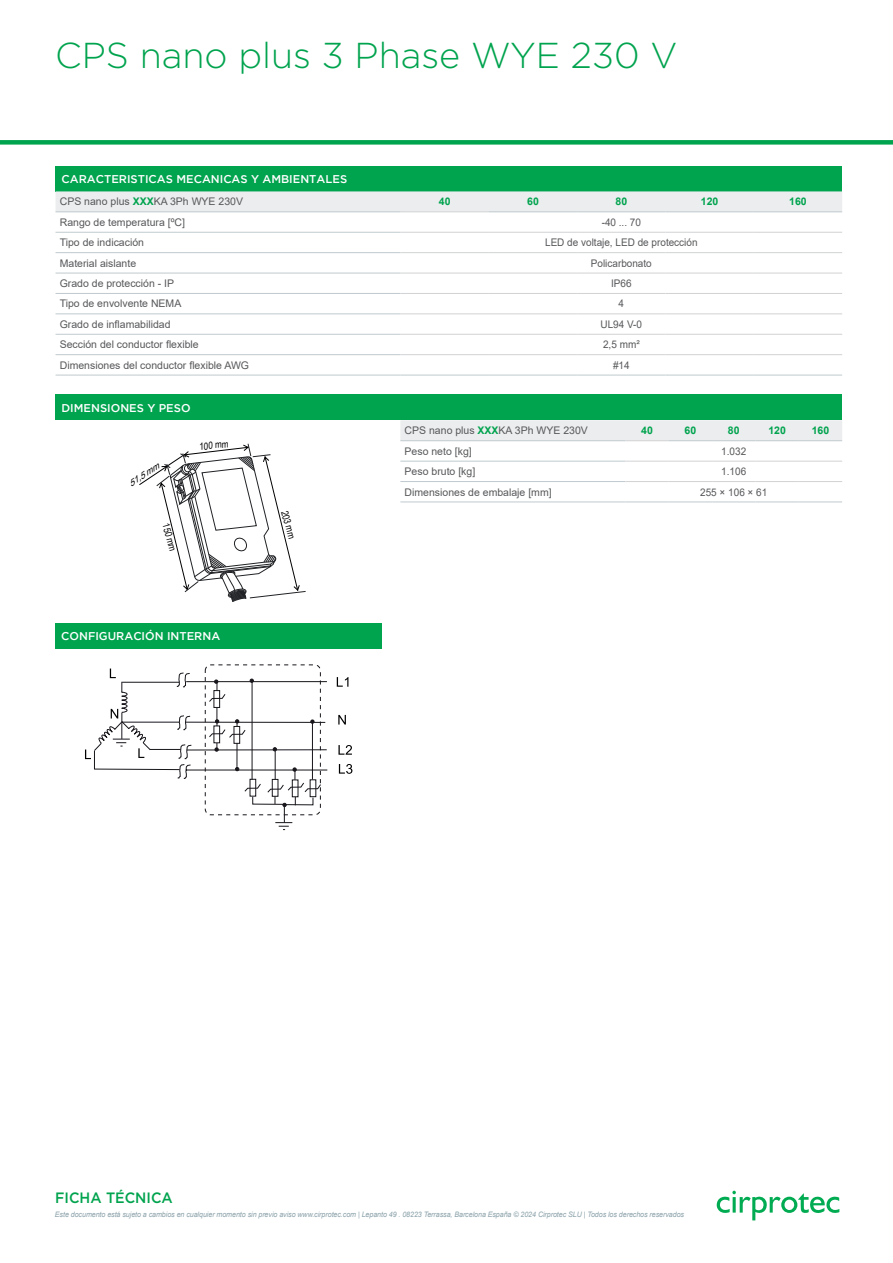
<style>
.page{position:relative;width:893px;height:1263px;background:#fff}
.page>*{position:absolute;margin:0;border:0;box-sizing:border-box;transform-origin:0 0}
.t1{font:300 36px "Gotham";color:#00a34e}
.t2{font:500 15px "Gotham";color:#00a34e;scale:.95 1}
.t3{font:500 11.25px "Gotham";color:#fff}
.t4{font:10.5px "Arial";color:#57585a}
.t5{font:10.5px "Arial";color:#57585a;scale:.95 1}
.t6{font:700 10.5px "Arial";color:#00a34e}
.t7{font:9.9px "Arial Narrow";color:#000001}
.t8{font:9.75px "Arial Narrow";color:#000001}
.t9{font:italic 8.7px "Arial Narrow";color:#000001;scale:1.28 1}
.t10{font:italic 7.5px "Arial";letter-spacing:-.01em;color:#8ba2aa;scale:.95 1}
.s1{font-weight:700;color:#00a34e}
</style>
<div class="page">
<div style="left:56px;top:166px;width:786px;height:25px;background:#00a34e"></div>
<div style="left:56px;top:191px;width:786px;height:20px;background:#ebedee"></div>
<hr style="left:56px;top:211px;width:345px;height:1px;background:#c0cace">
<hr style="left:56px;top:232px;width:345px;height:1px;background:#c0cace">
<hr style="left:56px;top:252px;width:345px;height:1px;background:#c0cace">
<hr style="left:56px;top:273px;width:345px;height:1px;background:#c0cace">
<hr style="left:56px;top:293px;width:345px;height:1px;background:#c0cace">
<hr style="left:56px;top:313px;width:345px;height:1px;background:#c0cace">
<hr style="left:56px;top:334px;width:345px;height:1px;background:#c0cace">
<hr style="left:56px;top:354px;width:345px;height:1px;background:#c0cace">
<hr style="left:56px;top:375px;width:345px;height:1px;background:#c0cace">
<hr style="left:401px;top:211px;width:88px;height:1px;background:#d1d2d4">
<hr style="left:489px;top:211px;width:88px;height:1px;background:#c0cace">
<hr style="left:577px;top:211px;width:88px;height:1px;background:#c0cace">
<hr style="left:665px;top:211px;width:89px;height:1px;background:#c0cace">
<hr style="left:754px;top:211px;width:88px;height:1px;background:#c0cace">
<hr style="left:401px;top:232px;width:88px;height:1px;background:#d1d2d4">
<hr style="left:489px;top:232px;width:88px;height:1px;background:#d1d2d4">
<hr style="left:577px;top:232px;width:88px;height:1px;background:#d1d2d4">
<hr style="left:665px;top:232px;width:89px;height:1px;background:#d1d2d4">
<hr style="left:754px;top:232px;width:88px;height:1px;background:#d1d2d4">
<hr style="left:401px;top:252px;width:88px;height:1px;background:#d1d2d4">
<hr style="left:489px;top:252px;width:88px;height:1px;background:#d1d2d4">
<hr style="left:577px;top:252px;width:88px;height:1px;background:#d1d2d4">
<hr style="left:665px;top:252px;width:89px;height:1px;background:#d1d2d4">
<hr style="left:754px;top:252px;width:88px;height:1px;background:#d1d2d4">
<hr style="left:401px;top:273px;width:88px;height:1px;background:#d1d2d4">
<hr style="left:489px;top:273px;width:88px;height:1px;background:#d1d2d4">
<hr style="left:577px;top:273px;width:88px;height:1px;background:#d1d2d4">
<hr style="left:665px;top:273px;width:89px;height:1px;background:#d1d2d4">
<hr style="left:754px;top:273px;width:88px;height:1px;background:#d1d2d4">
<hr style="left:401px;top:293px;width:88px;height:1px;background:#d1d2d4">
<hr style="left:489px;top:293px;width:88px;height:1px;background:#d1d2d4">
<hr style="left:577px;top:293px;width:88px;height:1px;background:#d1d2d4">
<hr style="left:665px;top:293px;width:89px;height:1px;background:#d1d2d4">
<hr style="left:754px;top:293px;width:88px;height:1px;background:#d1d2d4">
<hr style="left:401px;top:313px;width:88px;height:1px;background:#d1d2d4">
<hr style="left:489px;top:313px;width:88px;height:1px;background:#d1d2d4">
<hr style="left:577px;top:313px;width:88px;height:1px;background:#d1d2d4">
<hr style="left:665px;top:313px;width:89px;height:1px;background:#d1d2d4">
<hr style="left:754px;top:313px;width:88px;height:1px;background:#d1d2d4">
<hr style="left:401px;top:334px;width:88px;height:1px;background:#d1d2d4">
<hr style="left:489px;top:334px;width:88px;height:1px;background:#d1d2d4">
<hr style="left:577px;top:334px;width:88px;height:1px;background:#d1d2d4">
<hr style="left:665px;top:334px;width:89px;height:1px;background:#d1d2d4">
<hr style="left:754px;top:334px;width:88px;height:1px;background:#d1d2d4">
<hr style="left:401px;top:354px;width:88px;height:1px;background:#d1d2d4">
<hr style="left:489px;top:354px;width:88px;height:1px;background:#d1d2d4">
<hr style="left:577px;top:354px;width:88px;height:1px;background:#d1d2d4">
<hr style="left:665px;top:354px;width:89px;height:1px;background:#d1d2d4">
<hr style="left:754px;top:354px;width:88px;height:1px;background:#d1d2d4">
<hr style="left:401px;top:375px;width:88px;height:1px;background:#c0cace">
<hr style="left:489px;top:375px;width:88px;height:1px;background:#c0cace">
<hr style="left:577px;top:375px;width:88px;height:1px;background:#c0cace">
<hr style="left:665px;top:375px;width:89px;height:1px;background:#c0cace">
<hr style="left:754px;top:375px;width:88px;height:1px;background:#c0cace">
<svg style="left:139px;top:443px;width:167px;height:159px"></svg>
<div style="left:400px;top:420px;width:442px;height:20px;background:#ebedee"></div>
<hr style="left:400px;top:440px;width:225px;height:1px;background:#c0cace">
<hr style="left:400px;top:461px;width:225px;height:1px;background:#c0cace">
<hr style="left:400px;top:481px;width:225px;height:1px;background:#c0cace">
<hr style="left:400px;top:502px;width:225px;height:1px;background:#c0cace">
<hr style="left:625px;top:440px;width:44px;height:1px;background:#d1d2d4">
<hr style="left:669px;top:440px;width:43px;height:1px;background:#c0cace">
<hr style="left:712px;top:440px;width:43px;height:1px;background:#c0cace">
<hr style="left:755px;top:440px;width:44px;height:1px;background:#c0cace">
<hr style="left:799px;top:440px;width:43px;height:1px;background:#c0cace">
<hr style="left:625px;top:461px;width:44px;height:1px;background:#d1d2d4">
<hr style="left:669px;top:461px;width:43px;height:1px;background:#d1d2d4">
<hr style="left:712px;top:461px;width:43px;height:1px;background:#d1d2d4">
<hr style="left:755px;top:461px;width:44px;height:1px;background:#d1d2d4">
<hr style="left:799px;top:461px;width:43px;height:1px;background:#d1d2d4">
<hr style="left:625px;top:481px;width:44px;height:1px;background:#d1d2d4">
<hr style="left:669px;top:481px;width:43px;height:1px;background:#d1d2d4">
<hr style="left:712px;top:481px;width:43px;height:1px;background:#d1d2d4">
<hr style="left:755px;top:481px;width:44px;height:1px;background:#d1d2d4">
<hr style="left:799px;top:481px;width:43px;height:1px;background:#d1d2d4">
<hr style="left:625px;top:502px;width:44px;height:1px;background:#c0cace">
<hr style="left:669px;top:502px;width:43px;height:1px;background:#c0cace">
<hr style="left:712px;top:502px;width:43px;height:1px;background:#c0cace">
<hr style="left:755px;top:502px;width:44px;height:1px;background:#c0cace">
<hr style="left:799px;top:502px;width:43px;height:1px;background:#c0cace">
<div style="left:55px;top:395px;width:787px;height:25px;background:#00a34e"></div>
<svg style="left:337px;top:677px;width:11px;height:10px"></svg>
<svg style="left:338px;top:745px;width:14px;height:10px"></svg>
<svg style="left:339px;top:764px;width:13px;height:10px"></svg>
<svg style="left:338px;top:715px;width:8px;height:9px"></svg>
<svg style="left:85px;top:668px;width:243px;height:162px"></svg>
<div style="left:205px;top:665px;width:116px;height:150px;border:1px dashed #18151b;border-radius:6px"></div>
<div style="left:55px;top:623px;width:327px;height:26px;background:#00a34e"></div>
<div style="left:0;top:140px;width:893px;height:5px;background:#00a34e"></div>
<svg style="left:717px;top:1191px;width:122px;height:29px"></svg>
<h1 class="t1" style="left:55px;top:33px;width:624px">CPS nano plus 3 Phase WYE 230 V</h1>
<p class="t3" style="left:62px;top:173px;width:287px">CARACTERISTICAS MECANICAS Y AMBIENTALES</p>
<p class="t4" style="left:60px;top:195px;width:185px">CPS nano plus <span class="s1">XXX</span>KA 3Ph WYE 230V</p>
<p class="t6" style="left:439px;top:194px;width:13px">40</p>
<p class="t6" style="left:527px;top:194px;width:13px">60</p>
<p class="t6" style="left:615px;top:194px;width:13px">80</p>
<p class="t6" style="left:701px;top:194px;width:19px">120</p>
<p class="t6" style="left:789px;top:194px;width:19px">160</p>
<p class="t4" style="left:60px;top:215px;width:127px">Rango de temperatura [ºC]</p>
<p class="t5" style="left:602px;top:215px;width:43px">-40 ... 70</p>
<p class="t4" style="left:60px;top:235px;width:86px">Tipo de indicación</p>
<p class="t5" style="left:545px;top:235px;width:162px">LED de voltaje, LED de protección</p>
<p class="t4" style="left:60px;top:256px;width:78px">Material aislante</p>
<p class="t5" style="left:591px;top:256px;width:66px">Policarbonato</p>
<p class="t4" style="left:60px;top:276px;width:116px">Grado de protección - IP</p>
<p class="t5" style="left:611px;top:276px;width:23px">IP66</p>
<p class="t4" style="left:60px;top:297px;width:123px">Tipo de envolvente NEMA</p>
<p class="t5" style="left:619px;top:297px;width:7px">4</p>
<p class="t4" style="left:60px;top:317px;width:112px">Grado de inflamabilidad</p>
<p class="t5" style="left:601px;top:317px;width:45px">UL94 V-0</p>
<p class="t4" style="left:60px;top:337px;width:140px">Sección del conductor flexible</p>
<p class="t5" style="left:603px;top:337px;width:40px">2,5 mm²</p>
<p class="t4" style="left:60px;top:358px;width:191px">Dimensiones del conductor flexible AWG</p>
<p class="t5" style="left:613px;top:358px;width:19px">#14</p>
<p class="t3" style="left:61px;top:401px;width:131px">DIMENSIONES Y PESO</p>
<p class="t9" style="left:126px;top:479px;width:29px;rotate:-34deg">51,5 mm</p>
<p class="t8" style="left:198px;top:440px;width:31px;rotate:-6deg">100 mm</p>
<p class="t7" style="left:173px;top:521px;width:30px;rotate:75deg">150 mm</p>
<p class="t3" style="left:61px;top:630px;width:160px">CONFIGURACIÓN INTERNA</p>
<p class="t7" style="left:292px;top:509px;width:30px;rotate:75deg">203 mm</p>
<p class="t4" style="left:405px;top:423px;width:185px">CPS nano plus <span class="s1">XXX</span>KA 3Ph WYE 230V</p>
<p class="t6" style="left:641px;top:423px;width:13px">40</p>
<p class="t6" style="left:685px;top:423px;width:13px">60</p>
<p class="t6" style="left:728px;top:423px;width:13px">80</p>
<p class="t6" style="left:768px;top:423px;width:19px">120</p>
<p class="t6" style="left:812px;top:423px;width:19px">160</p>
<p class="t4" style="left:405px;top:444px;width:69px">Peso neto [kg]</p>
<p class="t5" style="left:721px;top:444px;width:28px">1.032</p>
<p class="t4" style="left:405px;top:464px;width:72px">Peso bruto [kg]</p>
<p class="t5" style="left:721px;top:464px;width:28px">1.106</p>
<p class="t4" style="left:405px;top:485px;width:149px">Dimensiones de embalaje [mm]</p>
<p class="t5" style="left:700px;top:485px;width:72px">255 × 106 × 61</p>
<h2 class="t2" style="left:55px;top:1187px;width:125px">FICHA TÉCNICA</h2>
<p class="t10" style="left:55px;top:1210px;width:664px">Este documento está sujeto a cambios en cualquier momento sin previo aviso www.cirprotec.com | Lepanto 49 . 08223 Terrassa, Barcelona España © 2024 Cirprotec SLU | Todos los derechos reservados</p>
</div>
